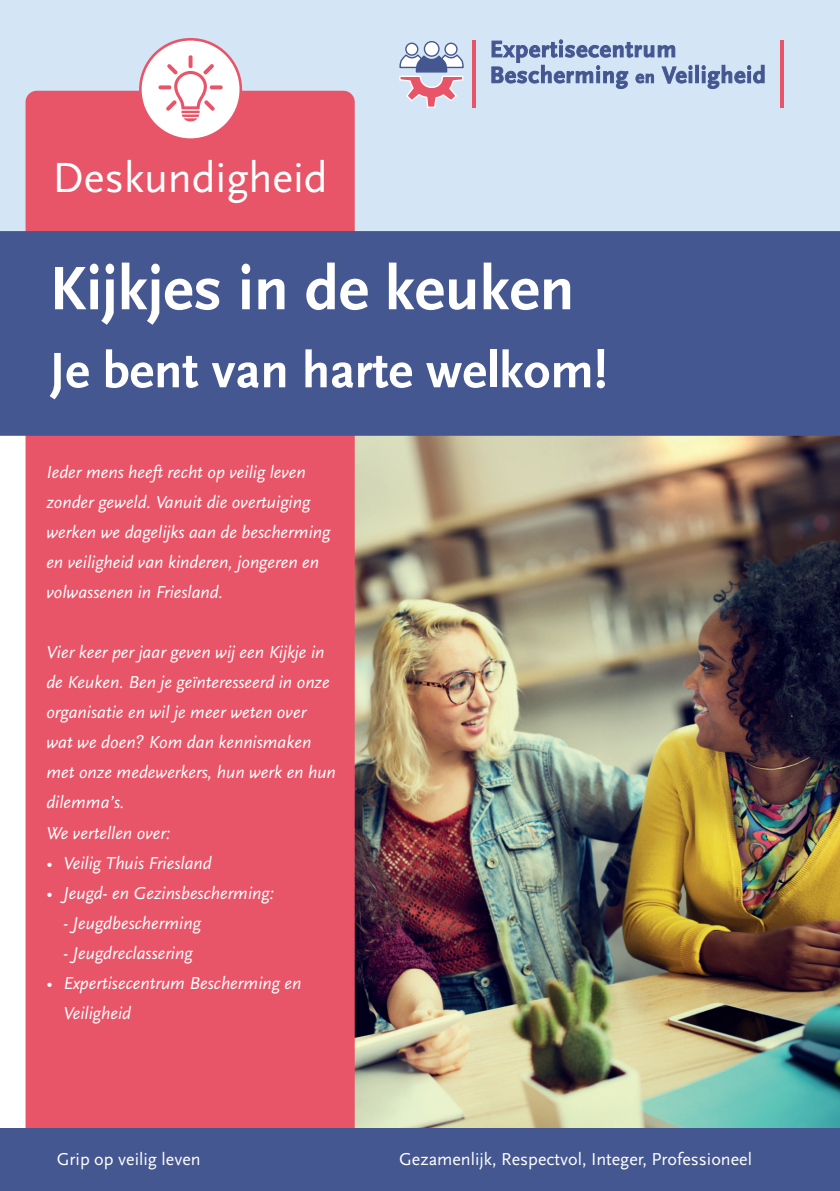
<style>
.page{position:relative;width:840px;height:1191px;background:#fff}
.page>*{position:absolute;margin:0;border:0;box-sizing:border-box;transform-origin:0 0}
.t1{font:64px "Scala Sans Bold LF";color:#fff}
.t2{font:52px "Scala Sans Bold LF";color:#fff}
.t3{font:44px "Scala Sans";color:#fff}
.t4{font:italic 18px/30px "Scala Sans";color:#fff}
.t5{font:18px "Scala Sans";color:#fff}
</style>
<div class="page">
<img style="left:354px;top:436px;width:485px;height:692px">
<div style="left:0;top:0;width:839px;height:232px;background:#d4e5f5"></div>
<div style="left:26px;top:91px;width:328px;height:1037px;background:#e95568"></div>
<div style="left:140px;top:39px;width:101px;height:101px;background:#fff;border-radius:50%"></div>
<div style="left:139px;top:38px;width:103px;height:103px;border:3px solid #e95568;border-radius:50%"></div>
<svg style="left:158px;top:55px;width:65px;height:67px"></svg>
<hr style="left:472px;top:41px;width:3px;height:67px;background:#e95568">
<hr style="left:779px;top:41px;width:3px;height:67px;background:#e95568">
<svg style="left:491px;top:40px;width:200px;height:49px"></svg>
<div style="left:695px;top:65px;width:3px;height:18px;background:#455790;border:1px solid #455790"></div>
<svg style="left:701px;top:65px;width:63px;height:24px"></svg>
<div style="left:405px;top:43px;width:12px;height:12px;background:#fff;border-radius:50%"></div>
<div style="left:405px;top:43px;width:13px;height:13px;border:1px solid #455790;border-radius:50%"></div>
<div style="left:445px;top:43px;width:11px;height:12px;background:#fff;border-radius:50%"></div>
<div style="left:444px;top:43px;width:13px;height:13px;border:1px solid #455790;border-radius:50%"></div>
<div style="left:424px;top:42px;width:14px;height:14px;background:#fff;border-radius:50%"></div>
<div style="left:423px;top:41px;width:16px;height:16px;border:1px solid #455790;border-radius:50%"></div>
<svg style="left:399px;top:53px;width:65px;height:55px"></svg>
<div style="left:0;top:1128px;width:839px;height:63px;background:#455790"></div>
<div style="left:0;top:231px;width:839px;height:205px;background:#455790"></div>
<h3 class="t3" style="left:52px;top:154px;width:277px">Deskundigheid</h3>
<h1 class="t1" style="left:50px;top:254px;width:526px">Kijkjes in de keuken</h1>
<h2 class="t2" style="left:50px;top:342px;width:559px">Je bent van harte welkom!</h2>
<p class="t4" style="left:46px;top:458px;width:285px">Ieder mens heeft recht op veilig leven zonder geweld. Vanuit die overtuiging werken we dagelijks aan de bescherming en veiligheid van kinderen, jongeren en volwassenen in Friesland.</p>
<p class="t4" style="left:46px;top:638px;width:291px">Vier keer per jaar geven wij een Kijkje in de Keuken. Ben je geïnteresseerd in onze organisatie en wil je meer weten over wat we doen? Kom dan kennismaken met onze medewerkers, hun werk en hun dilemma’s.<br>We vertellen over:</p>
<p class="t4" style="left:46px;top:848px;width:167px">• Veilig Thuis Friesland</p>
<p class="t4" style="left:46px;top:878px;width:229px">• Jeugd- en Gezinsbescherming:</p>
<p class="t4" style="left:63px;top:908px;width:139px">- Jeugdbescherming</p>
<p class="t4" style="left:63px;top:938px;width:131px">- Jeugdreclassering</p>
<p class="t4" style="left:63px;top:968px;width:239px;text-indent:-17px">• Expertisecentrum Bescherming en<br>Veiligheid</p>
<p class="t5" style="left:57px;top:1149px;width:145px">Grip op veilig leven</p>
<p class="t5" style="left:399px;top:1149px;width:354px">Gezamenlijk, Respectvol, Integer, Professioneel</p>
</div>
